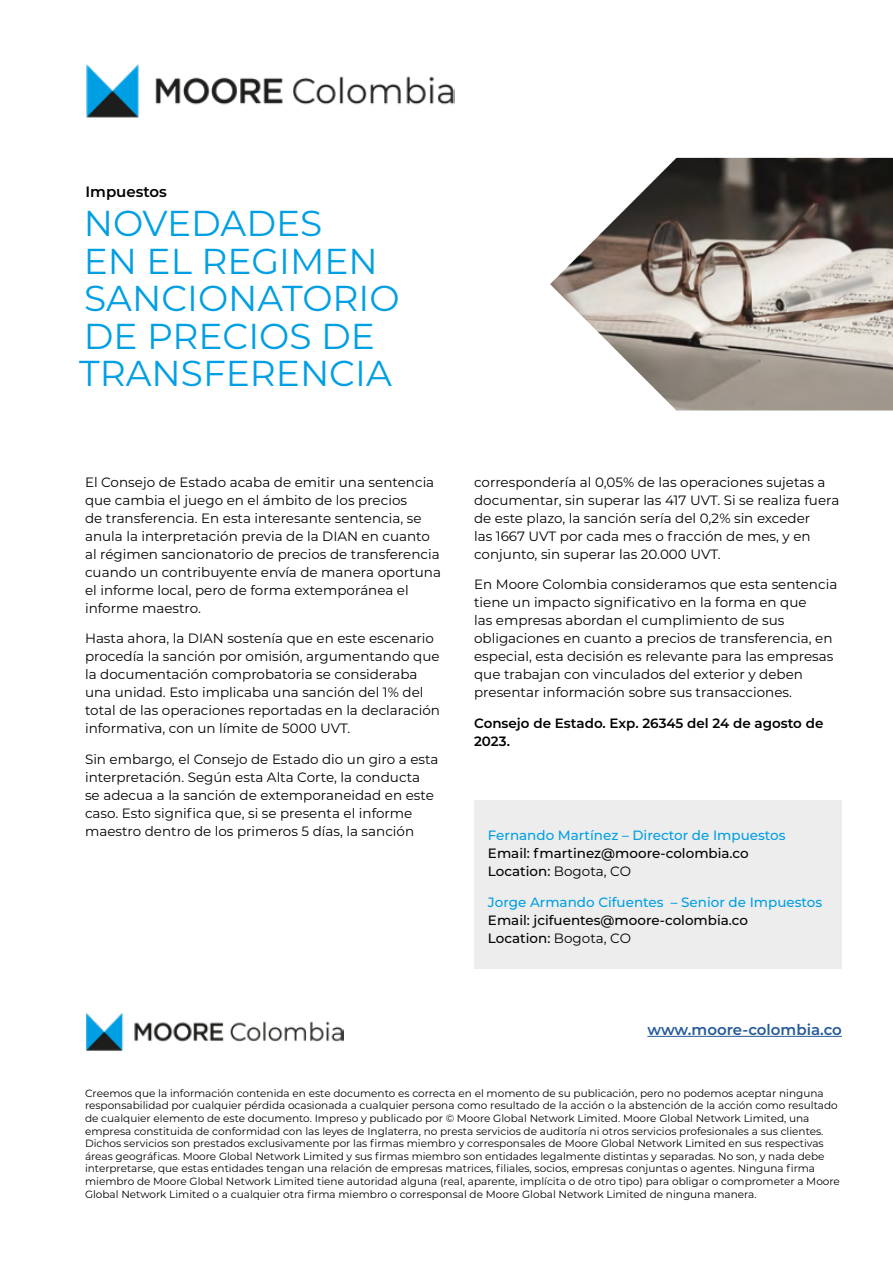
<style>
.page{position:relative;width:893px;height:1263px;background:#fff}
.page>*{position:absolute;margin:0;border:0;box-sizing:border-box;transform-origin:0 0}
.t1{font:36px/37.5px "Montserrat";color:#009fe3}
.t2{font:600 15px "Montserrat";color:#275b9b}
.t3{font:600 15px "Montserrat";color:#000}
.t4{font:13.5px/18px "Montserrat";color:#000}
.t5{font:500 13.5px/18px "Montserrat";color:#000}
.t6{font:500 13.5px "Montserrat";color:#009fe3}
.t7{font:600 13.5px/18px "Montserrat";color:#000}
.t8{font:10.5px/12.6px "Montserrat";color:#000}
.s1{font-weight:400}
</style>
<div class="page">
<img style="left:550px;top:158px;width:343px;height:252px">
<img style="left:86px;top:64px;width:369px;height:53px">
<hr style="left:647px;top:1036px;width:195px;height:1px;background:#275b9b">
<img style="left:85px;top:1013px;width:259px;height:38px">
<div style="left:474px;top:800px;width:368px;height:168px;background:#ededed"></div>
<p class="t3" style="left:85px;top:181px;width:83px">Impuestos</p>
<h1 class="t1" style="left:79px;top:203px;width:322px">NOVEDADES<br>EN EL REGIMEN<br>SANCIONATORIO<br>DE PRECIOS DE<br>TRANSFERENCIA</h1>
<p class="t4" style="left:85px;top:472px;width:358px">El Consejo de Estado acaba de emitir una sentencia que cambia el juego en el ámbito de los precios<br>de transferencia. En esta interesante sentencia, se anula la interpretación previa de la DIAN en cuanto al régimen sancionatorio de precios de transferencia cuando un contribuyente envía de manera oportuna el informe local, pero de forma extemporánea el informe maestro.</p>
<p class="t4" style="left:85px;top:629px;width:356px">Hasta ahora, la DIAN sostenía que en este escenario procedía la sanción por omisión, argumentando que la documentación comprobatoria se consideraba una unidad. Esto implicaba una sanción del 1% del total de las operaciones reportadas en la declaración informativa, con un límite de 5000 UVT.</p>
<p class="t4" style="left:85px;top:750px;width:355px">Sin embargo, el Consejo de Estado dio un giro a esta interpretación. Según esta Alta Corte, la conducta<br>se adecua a la sanción de extemporaneidad en este caso. Esto significa que, si se presenta el informe maestro dentro de los primeros 5 días, la sanción</p>
<p class="t4" style="left:474px;top:472px;width:367px">correspondería al 0,05% de las operaciones sujetas a documentar, sin superar las 417 UVT. Si se realiza fuera de este plazo, la sanción sería del 0,2% sin exceder<br>las 1667 UVT por cada mes o fracción de mes, y en conjunto, sin superar las 20.000 UVT.</p>
<p class="t4" style="left:474px;top:575px;width:365px">En Moore Colombia consideramos que esta sentencia tiene un impacto significativo en la forma en que<br>las empresas abordan el cumplimiento de sus obligaciones en cuanto a precios de transferencia, en especial, esta decisión es relevante para las empresas que trabajan con vinculados del exterior y deben presentar información sobre sus transacciones.</p>
<p class="t7" style="left:474px;top:714px;width:351px">Consejo de Estado. Exp. 26345 del 24 de agosto de<br>2023.</p>
<p class="t6" style="left:488px;top:826px;width:299px">Fernando Martínez – Director de Impuestos</p>
<p class="t5" style="left:488px;top:843px;width:262px">Email: fmartinez@moore-colombia.co<br>Location: <span class="s1">Bogota, CO</span></p>
<p class="t6" style="left:488px;top:892px;width:336px">Jorge Armando Cifuentes – Senior de Impuestos</p>
<p class="t5" style="left:488px;top:910px;width:262px">Email: jcifuentes@moore-colombia.co<br>Location: <span class="s1">Bogota, CO</span></p>
<p class="t2" style="left:647px;top:1019px;width:196px">www.moore-colombia.co</p>
<p class="t8" style="left:85px;top:1086px;width:756px">Creemos que la información contenida en este documento es correcta en el momento de su publicación, pero no podemos aceptar ninguna responsabilidad por cualquier pérdida ocasionada a cualquier persona como resultado de la acción o la abstención de la acción como resultado de cualquier elemento de este documento. Impreso y publicado por © Moore Global Network Limited. Moore Global Network Limited, una empresa constituida de conformidad con las leyes de Inglaterra, no presta servicios de auditoría ni otros servicios profesionales a sus clientes.<br>Dichos servicios son prestados exclusivamente por las firmas miembro y corresponsales de Moore Global Network Limited en sus respectivas áreas geográficas. Moore Global Network Limited y sus firmas miembro son entidades legalmente distintas y separadas. No son, y nada debe interpretarse, que estas entidades tengan una relación de empresas matrices, filiales, socios, empresas conjuntas o agentes. Ninguna firma miembro de Moore Global Network Limited tiene autoridad alguna (real, aparente, implícita o de otro tipo) para obligar o comprometer a Moore Global Network Limited o a cualquier otra firma miembro o corresponsal de Moore Global Network Limited de ninguna manera.</p>
</div>
